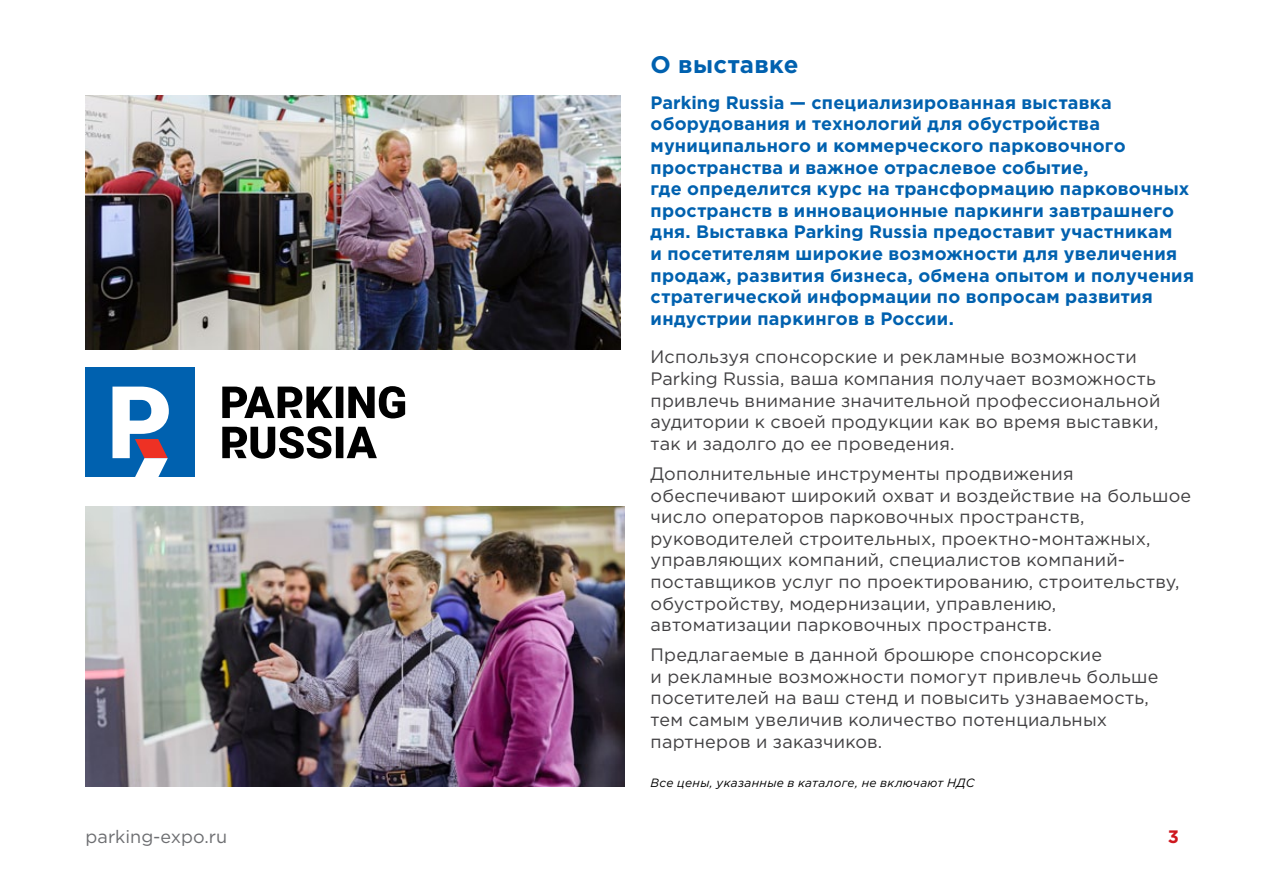
<style>
.page{position:relative;width:1263px;height:893px;background:#fff}
.page>*{position:absolute;margin:0;border:0;box-sizing:border-box;transform-origin:0 0}
.t1{font:700 24px "Gotham Pro";letter-spacing:.015em;color:#0061af}
.t2{font:18px/21.6px "Gotham Pro";letter-spacing:.01em;color:#414042}
.t3{font:700 18px/21.6px "Gotham Pro";letter-spacing:.015em;color:#0061af}
.t4{font:18px "Gotham Pro";color:#6d6e71}
.t5{font:700 18px "Gotham Pro";color:#ce171e}
.t6{font:italic 12px "Gotham Pro";letter-spacing:.03em;color:#000}
</style>
<div class="page">
<img style="left:85px;top:506px;width:540px;height:281px">
<img style="left:86px;top:96px;width:534px;height:254px">
<div style="left:85px;top:367px;width:110px;height:110px;background:#0061af"></div>
<svg style="left:112px;top:387px;width:57px;height:90px"></svg>
<svg style="left:222px;top:386px;width:183px;height:73px"></svg>
<h1 class="t1" style="left:651px;top:50px;width:149px">О выставке</h1>
<p class="t3" style="left:651px;top:91px;width:545px">Parking Russia — специализированная выставка оборудования и технологий для обустройства муниципального и коммерческого парковочного пространства и важное отраслевое событие,<br>где определится курс на трансформацию парковочных пространств в инновационные паркинги завтрашнего дня. Выставка Parking Russia предоставит участникам<br>и посетителям широкие возможности для увеличения продаж, развития бизнеса, обмена опытом и получения стратегической информации по вопросам развития индустрии паркингов в России.</p>
<p class="t2" style="left:651px;top:346px;width:511px">Используя спонсорские и рекламные возможности Parking Russia, ваша компания получает возможность привлечь внимание значительной профессиональной аудитории к своей продукции как во время выставки, так и задолго до ее проведения.</p>
<p class="t2" style="left:651px;top:463px;width:542px">Дополнительные инструменты продвижения обеспечивают широкий охват и воздействие на большое число операторов парковочных пространств, руководителей строительных, проектно-монтажных, управляющих компаний, специалистов компаний&shy;поставщиков услуг по проектированию, строительству, обустройству, модернизации, управлению, автоматизации парковочных пространств.</p>
<p class="t2" style="left:651px;top:644px;width:509px">Предлагаемые в данной брошюре спонсорские<br>и рекламные возможности помогут привлечь больше посетителей на ваш стенд и повысить узнаваемость, тем самым увеличив количество потенциальных партнеров и заказчиков.</p>
<p class="t6" style="left:651px;top:776px;width:325px">Все цены, указанные в каталоге, не включают НДС</p>
<p class="t4" style="left:86px;top:827px;width:143px">parking-expo.ru</p>
<p class="t5" style="left:1168px;top:827px;width:13px">3</p>
</div>
